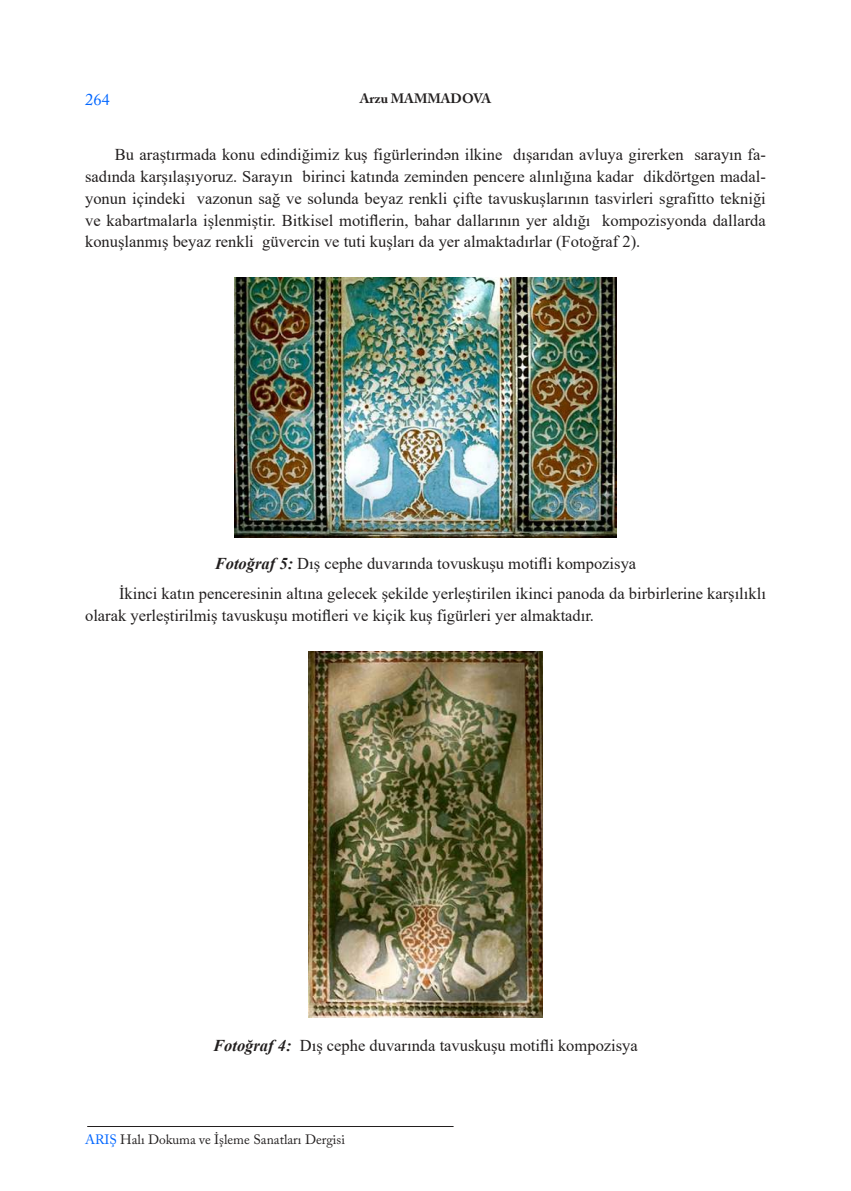
<style>
.page{position:relative;width:851px;height:1191px;background:#fff}
.page>*{position:absolute;margin:0;border:0;box-sizing:border-box;transform-origin:0 0}
.t1{font:16.5px/21.8px "Times New Roman";color:#221f1f;text-align:justify}
.t2{font:16.5px "Adobe Caslon Pro";color:#06f}
.t3{font:13.5px "Adobe Caslon Pro";color:#221f1f}
.t4{font:700 13.5px "Adobe Caslon Pro";color:#221f1f}
.s1{font-weight:700;font-style:italic}
.s2{color:#06f}
</style>
<div class="page">
<hr style="left:87px;top:1126px;width:366px;height:1px;background:#221f1f">
<img style="left:234px;top:278px;width:382px;height:259px">
<img style="left:308px;top:651px;width:234px;height:366px">
<p class="t2" style="left:85px;top:91px;width:26px">264</p>
<p class="t4" style="left:359px;top:90px;width:133px">Arzu MAMMADOVA</p>
<p class="t1" style="left:85px;top:143px;width:682px;text-indent:30px">Bu araştırmada konu edindiğimiz kuş figürlerindən ilkine dışarıdan avluya girerken sarayın fa&shy;sadında karşılaşıyoruz. Sarayın birinci katında zeminden pencere alınlığına kadar dikdörtgen madal&shy;yonun içindeki vazonun sağ ve solunda beyaz renkli çifte tavuskuşlarının tasvirleri sgrafitto tekniği ve kabartmalarla işlenmiştir. Bitkisel motiflerin, bahar dallarının yer aldığı kompozisyonda dallarda konuşlanmış beyaz renkli güvercin ve tuti kuşları da yer almaktadırlar (Fotoğraf 2).</p>
<p class="t1" style="left:119px;top:548px;width:648px;line-height:30.3px;text-indent:96px"><span class="s1">Fotoğraf 5:</span> Dış cephe duvarında tovuskuşu motifli kompozisya<br>İkinci katın penceresinin altına gelecek şekilde yerleştirilen ikinci panoda da birbirlerine karşılıklı</p>
<p class="t1" style="left:85px;top:604px;width:510px">olarak yerleştirilmiş tavuskuşu motifleri ve kiçik kuş figürleri yer almaktadır.</p>
<p class="t1" style="left:213px;top:1034px;width:426px"><span class="s1">Fotoğraf 4:</span> Dış cephe duvarında tavuskuşu motifli kompozisya</p>
<p class="t3" style="left:85px;top:1131px;width:261px"><span class="s2">ARIŞ</span> Halı Dokuma ve İşleme Sanatları Dergisi</p>
</div>
